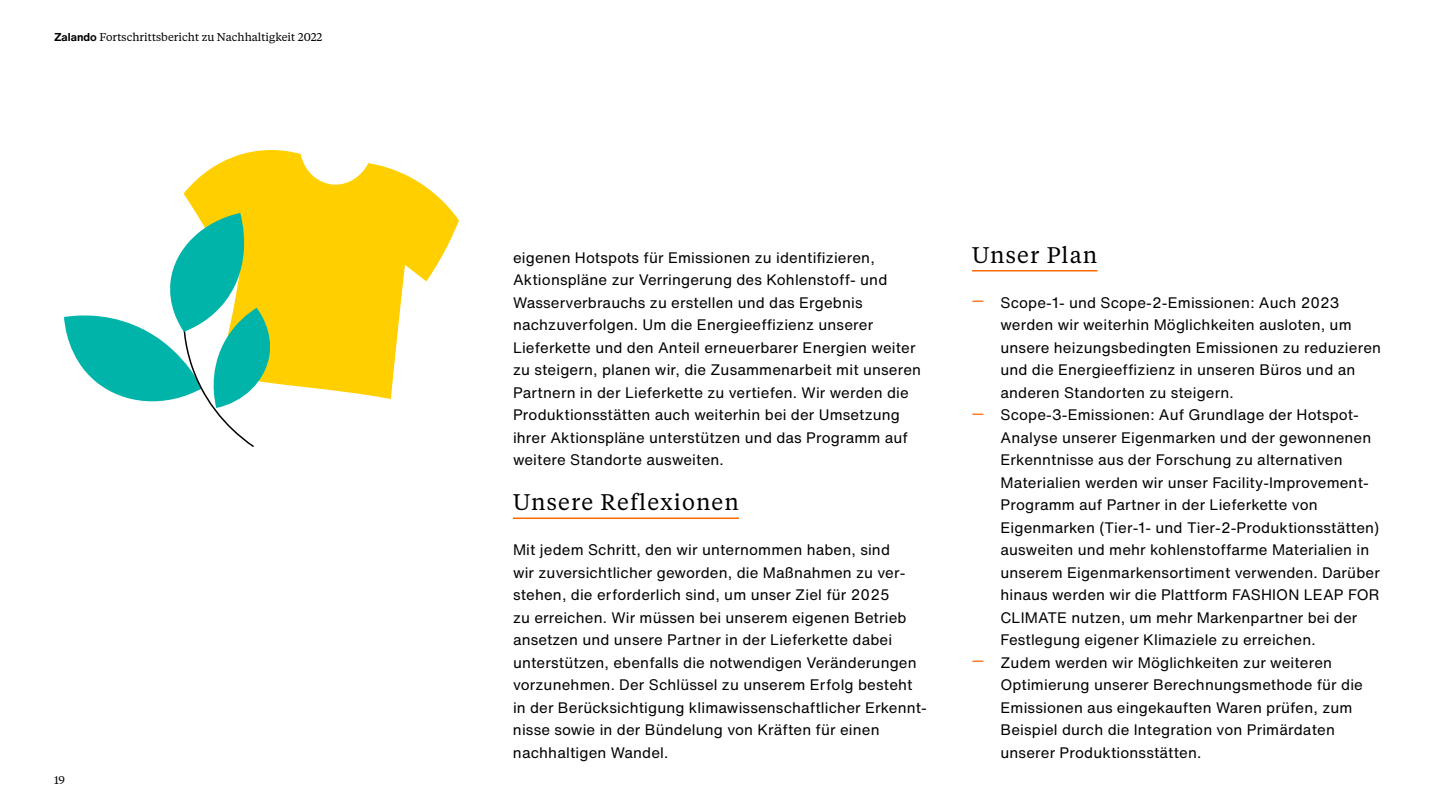
<style>
.page{position:relative;width:1440px;height:810px;background:#fff}
.page>*{position:absolute;margin:0;border:0;box-sizing:border-box;transform-origin:0 0}
.t1{font:22.5px "Tiempos Text";letter-spacing:.05em;color:#000}
.t2{font:15px/22.5px "Helvetica Now Text";letter-spacing:.01em;color:#000}
.t3{font:11.25px "Tiempos Text";color:#000}
.s1{font-family:"Helvetica Now Text";font-weight:700}
.s2{color:#ff6900}
</style>
<div class="page">
<svg style="left:184px;top:150px;width:275px;height:249px;fill:#ffcf00"></svg>
<svg style="left:64px;top:213px;width:210px;height:234px"></svg>
<hr style="left:513px;top:518px;width:226px;height:1px;background:#ff6900">
<hr style="left:972px;top:270px;width:125px;height:2px;background:#ff6900">
<p class="t3" style="left:54px;top:29px;width:270px"><span class="s1">Zalando</span> Fortschrittsbericht zu Nachhaltigkeit 2022</p>
<p class="t3" style="left:54px;top:773px;width:13px">19</p>
<p class="t2" style="left:513px;top:246px;width:410px">eigenen Hotspots für Emissionen zu identifizieren, Aktionspläne zur Verringerung des Kohlenstoff- und Wasserverbrauchs zu erstellen und das Ergebnis nachzuverfolgen. Um die Energieeffizienz unserer Lieferkette und den Anteil erneuerbarer Energien weiter zu steigern, planen wir, die Zusammenarbeit mit unseren Partnern in der Lieferkette zu vertiefen. Wir werden die Produktionsstätten auch weiterhin bei der Umsetzung ihrer Aktionspläne unterstützen und das Programm auf weitere Standorte ausweiten.</p>
<h1 class="t1" style="left:513px;top:487px;width:227px">Unsere Reflexionen</h1>
<p class="t2" style="left:513px;top:538px;width:414px">Mit jedem Schritt, den wir unternommen haben, sind<br>wir zuversichtlicher geworden, die Maßnahmen zu ver&shy;stehen, die erforderlich sind, um unser Ziel für 2025<br>zu erreichen. Wir müssen bei unserem eigenen Betrieb ansetzen und unsere Partner in der Lieferkette dabei unterstützen, ebenfalls die notwendigen Veränderungen vorzunehmen. Der Schlüssel zu unserem Erfolg besteht in der Berücksichtigung klimawissenschaftlicher Erkennt&shy;nisse sowie in der Bündelung von Kräften für einen nachhaltigen Wandel.</p>
<h1 class="t1" style="left:972px;top:239px;width:127px">Unser Plan</h1>
<p class="t2" style="left:1000px;top:291px;width:382px;text-indent:-28px"><span class="s2">—</span> Scope-1- und Scope-2-Emissionen: Auch 2023 werden wir weiterhin Möglichkeiten ausloten, um unsere heizungsbedingten Emissionen zu reduzieren und die Energieeffizienz in unseren Büros und an anderen Standorten zu steigern.</p>
<p class="t2" style="left:1000px;top:403px;width:381px;text-indent:-28px"><span class="s2">—</span> Scope-3-Emissionen: Auf Grundlage der Hotspot-Analyse unserer Eigenmarken und der gewonnenen Erkenntnisse aus der Forschung zu alternativen Materialien werden wir unser Facility-Improvement-Programm auf Partner in der Lieferkette von Eigenmarken (Tier-1- und Tier-2-Produktionsstätten) ausweiten und mehr kohlenstoffarme Materialien in unserem Eigenmarkensortiment verwenden. Darüber hinaus werden wir die Plattform FASHION LEAP FOR CLIMATE nutzen, um mehr Markenpartner bei der Festlegung eigener Klimaziele zu erreichen.</p>
<p class="t2" style="left:1000px;top:651px;width:364px;text-indent:-28px"><span class="s2">—</span> Zudem werden wir Möglichkeiten zur weiteren Optimierung unserer Berechnungsmethode für die Emissionen aus eingekauften Waren prüfen, zum Beispiel durch die Integration von Primärdaten unserer Produktionsstätten.</p>
</div>
